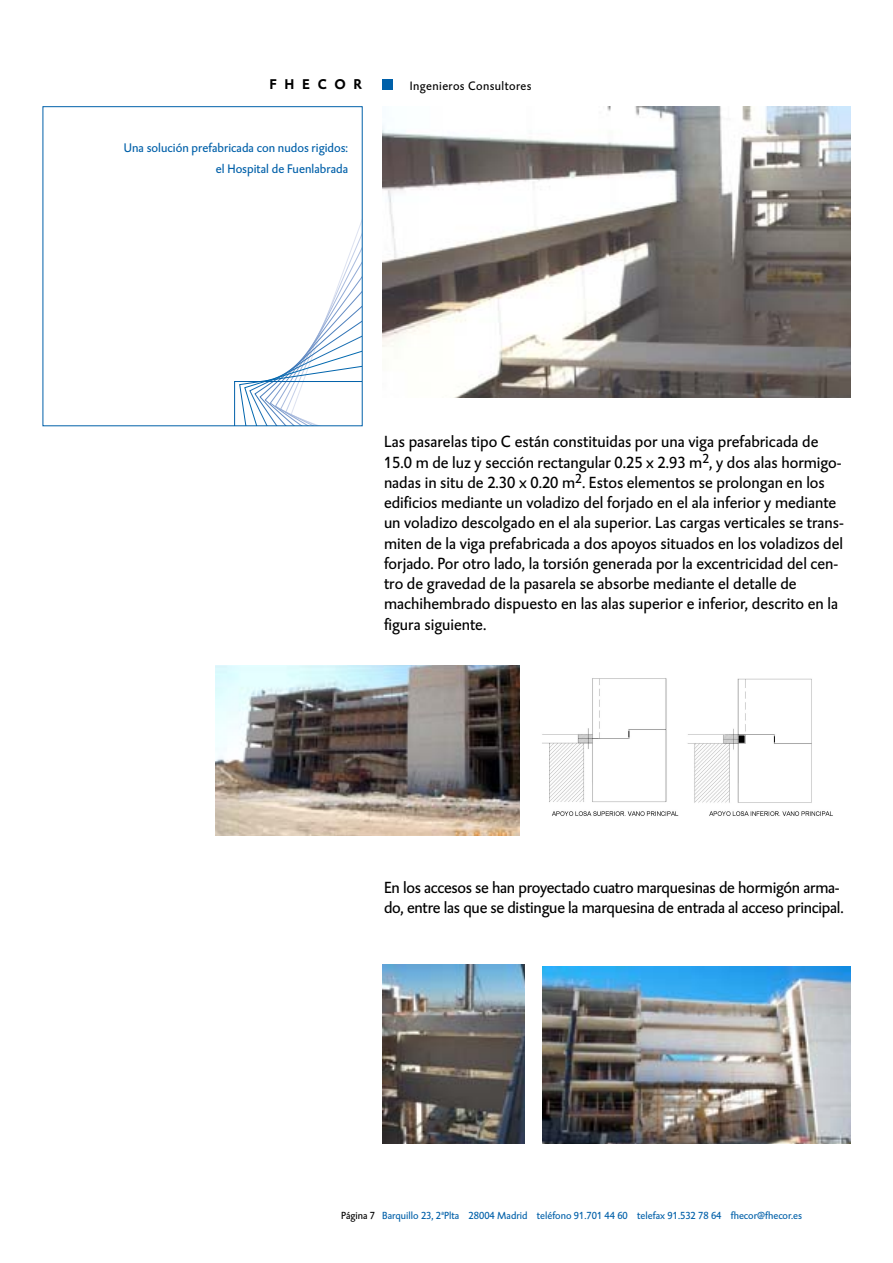
<style>
.page{position:relative;width:893px;height:1263px;background:#fff}
.page>*{position:absolute;margin:0;border:0;box-sizing:border-box;transform-origin:0 0}
.t1{font:16.5px/20.2px "DTL Caspari T";color:#000}
.t2{font:700 14.4px "DTL Caspari T";letter-spacing:.54em;color:#000}
.t3{font:12.75px/21px "DTL Caspari T";color:#0060a9;text-align:right}
.t4{font:12.45px "DTL Caspari T";letter-spacing:.03em;color:#000}
.t5{font:10.5px "DTL Caspari T";color:#0060a9}
.s1{color:#000}
</style>
<div class="page">
<svg style="left:234px;top:225px;width:126px;height:199px"></svg>
<img style="left:215px;top:665px;width:304px;height:170px">
<img style="left:542px;top:966px;width:308px;height:178px">
<img style="left:382px;top:964px;width:142px;height:180px">
<img style="left:382px;top:106px;width:468px;height:292px">
<div style="left:382px;top:79px;width:11px;height:10px;background:#0060a9"></div>
<img style="left:542px;top:678px;width:291px;height:138px">
<p class="t2" style="left:269px;top:79px;width:94px">FHECOR</p>
<p class="t4" style="left:410px;top:81px;width:123px">Ingenieros Consultores</p>
<p class="t3" style="left:124px;top:138px;width:226px">Una solución prefabricada con nudos rigidos: el Hospital de Fuenlabrada</p>
<p class="t1" style="left:384px;top:433px;width:461px">Las pasarelas tipo C están constituidas por una viga prefabricada de 15.0 m de luz y sección rectangular 0.25 x 2.93 m<sup>2</sup>, y dos alas hormigo&shy;nadas in situ de 2.30 x 0.20 m<sup>2</sup>. Estos elementos se prolongan en los edificios mediante un voladizo del forjado en el ala inferior y mediante un voladizo descolgado en el ala superior. Las cargas verticales se trans&shy;miten de la viga prefabricada a dos apoyos situados en los voladizos del forjado. Por otro lado, la torsión generada por la excentricidad del cen&shy;tro de gravedad de la pasarela se absorbe mediante el detalle de machihembrado dispuesto en las alas superior e inferior, descrito en la figura siguiente.</p>
<p class="t1" style="left:384px;top:879px;width:461px">En los accesos se han proyectado cuatro marquesinas de hormigón arma&shy;do, entre las que se distingue la marquesina de entrada al acceso principal.</p>
<p class="t5" style="left:341px;top:1212px;width:462px"><span class="s1">Página 7</span> Barquillo 23, 2ªPlta 28004 Madrid teléfono 91.701 44 60 telefax 91.532 78 64 fhecor@fhecor.es</p>
</div>
